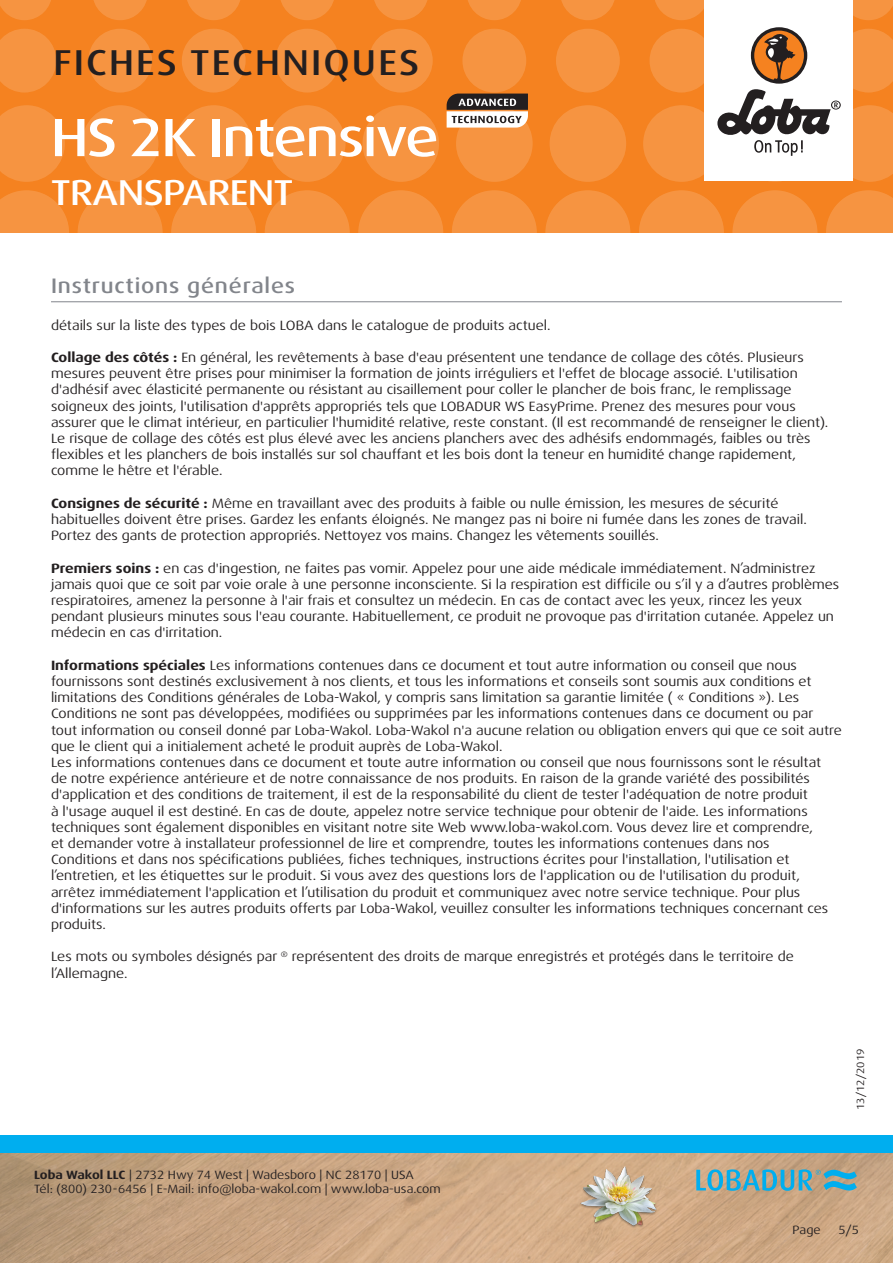
<style>
.page{position:relative;width:893px;height:1263px;background:#fff}
.page>*{position:absolute;margin:0;border:0;box-sizing:border-box;transform-origin:0 0}
.t1{font:500 expanded 54px "Dax Pro";letter-spacing:-.025em;color:#fff}
.t2{font:500 expanded 36px "Dax Pro";letter-spacing:.06em;color:#231f20}
.t3{font:500 expanded 36px "Dax Pro";letter-spacing:-.015em;color:#fff}
.Titel_grau{font:500 expanded 21px "Dax Pro";letter-spacing:.04em;color:#82858b}
.Text{font:expanded 13.5px/16.2px "Dax Pro";color:#231f20}
.t4{font:expanded 12px/14.4px "Dax Pro";color:#231f20}
.t5{font:expanded 10.5px "Dax Pro";color:#231f20}
.s1{font-weight:700}
</style>
<div class="page">
<div style="left:0;top:0;width:893px;height:233px;background:#f58220"></div>
<svg style="left:0;top:190px;width:69px;height:43px"></svg>
<svg style="left:78px;top:190px;width:85px;height:85px;fill:#f69441"></svg>
<svg style="left:171px;top:190px;width:85px;height:85px;fill:#f69441"></svg>
<svg style="left:265px;top:190px;width:85px;height:85px;fill:#f69441"></svg>
<svg style="left:358px;top:190px;width:85px;height:85px;fill:#f69441"></svg>
<svg style="left:545px;top:190px;width:85px;height:85px;fill:#f69441"></svg>
<svg style="left:452px;top:190px;width:85px;height:85px;fill:#f69441"></svg>
<svg style="left:732px;top:190px;width:85px;height:85px;fill:#f69441"></svg>
<svg style="left:639px;top:190px;width:85px;height:85px;fill:#f69441"></svg>
<svg style="left:826px;top:190px;width:67px;height:43px"></svg>
<svg style="left:0;top:105px;width:65px;height:77px"></svg>
<svg style="left:82px;top:105px;width:76px;height:77px"></svg>
<svg style="left:175px;top:105px;width:77px;height:77px"></svg>
<svg style="left:269px;top:105px;width:76px;height:77px"></svg>
<svg style="left:362px;top:105px;width:77px;height:77px"></svg>
<svg style="left:550px;top:105px;width:76px;height:77px"></svg>
<svg style="left:0;top:29px;width:56px;height:63px"></svg>
<svg style="left:182px;top:29px;width:64px;height:63px"></svg>
<svg style="left:88px;top:29px;width:64px;height:63px"></svg>
<svg style="left:275px;top:29px;width:64px;height:63px"></svg>
<svg style="left:369px;top:29px;width:64px;height:63px"></svg>
<svg style="left:556px;top:29px;width:64px;height:63px"></svg>
<svg style="left:0;top:0;width:51px;height:20px"></svg>
<svg style="left:187px;top:0;width:53px;height:20px"></svg>
<svg style="left:468px;top:0;width:53px;height:20px"></svg>
<svg style="left:655px;top:0;width:49px;height:20px"></svg>
<svg style="left:93px;top:0;width:54px;height:20px"></svg>
<svg style="left:374px;top:0;width:54px;height:20px"></svg>
<svg style="left:281px;top:0;width:53px;height:20px"></svg>
<svg style="left:561px;top:0;width:54px;height:20px"></svg>
<svg style="left:853px;top:0;width:40px;height:20px"></svg>
<img style="left:0;top:1152px;width:893px;height:111px">
<div style="left:0;top:1135px;width:893px;height:17px;background:#00aeef"></div>
<div style="left:704px;top:0;width:149px;height:181px;background:#fff"></div>
<svg style="left:643px;top:29px;width:250px;height:153px"></svg>
<img style="left:578px;top:1161px;width:82px;height:81px">
<svg style="left:696px;top:1169px;width:161px;height:22px;background:#74a7ae"></svg>
<hr style="left:51px;top:301px;width:791px;height:1px;background:#82858b">
<svg style="left:447px;top:29px;width:86px;height:153px"></svg>
<h2 class="t2" style="left:53px;top:40px;width:367px">FICHES TECHNIQUES</h2>
<p class="t1" style="left:51px;top:103px;width:389px">HS 2K Intensive</p>
<h2 class="t3" style="left:51px;top:169px;width:244px">TRANSPARENT</h2>
<p class="Titel_grau" style="left:51px;top:272px;width:246px">Instructions générales</p>
<p class="Text" style="left:51px;top:317px;width:501px">détails sur la liste des types de bois LOBA dans le catalogue de produits actuel.</p>
<p class="Text" style="left:51px;top:349px;width:779px"><span class="s1">Collage des côtés :</span> En général, les revêtements à base d'eau présentent une tendance de collage des côtés. Plusieurs mesures peuvent être prises pour minimiser la formation de joints irréguliers et l'effet de blocage associé. L'utilisation d'adhésif avec élasticité permanente ou résistant au cisaillement pour coller le plancher de bois franc, le remplissage soigneux des joints, l'utilisation d'apprêts appropriés tels que LOBADUR WS EasyPrime. Prenez des mesures pour vous assurer que le climat intérieur, en particulier l'humidité relative, reste constant. (Il est recommandé de renseigner le client).<br>Le risque de collage des côtés est plus élevé avec les anciens planchers avec des adhésifs endommagés, faibles ou très flexibles et les planchers de bois installés sur sol chauffant et les bois dont la teneur en humidité change rapidement, comme le hêtre et l'érable.</p>
<p class="Text" style="left:51px;top:495px;width:757px"><span class="s1">Consignes de sécurité :</span> Même en travaillant avec des produits à faible ou nulle émission, les mesures de sécurité habituelles doivent être prises. Gardez les enfants éloignés. Ne mangez pas ni boire ni fumée dans les zones de travail.<br>Portez des gants de protection appropriés. Nettoyez vos mains. Changez les vêtements souillés.</p>
<p class="Text" style="left:51px;top:560px;width:790px"><span class="s1">Premiers soins :</span> en cas d'ingestion, ne faites pas vomir. Appelez pour une aide médicale immédiatement. N’administrez jamais quoi que ce soit par voie orale à une personne inconsciente. Si la respiration est difficile ou s’il y a d’autres problèmes respiratoires, amenez la personne à l'air frais et consultez un médecin. En cas de contact avec les yeux, rincez les yeux pendant plusieurs minutes sous l'eau courante. Habituellement, ce produit ne provoque pas d'irritation cutanée. Appelez un médecin en cas d'irritation.</p>
<p class="Text" style="left:51px;top:657px;width:792px"><span class="s1">Informations spéciales</span> Les informations contenues dans ce document et tout autre information ou conseil que nous fournissons sont destinés exclusivement à nos clients, et tous les informations et conseils sont soumis aux conditions et limitations des Conditions générales de Loba-Wakol, y compris sans limitation sa garantie limitée ( « Conditions »). Les Conditions ne sont pas développées, modifiées ou supprimées par les informations contenues dans ce document ou par tout information ou conseil donné par Loba-Wakol. Loba-Wakol n'a aucune relation ou obligation envers qui que ce soit autre que le client qui a initialement acheté le produit auprès de Loba-Wakol.</p>
<p class="Text" style="left:51px;top:754px;width:779px">Les informations contenues dans ce document et toute autre information ou conseil que nous fournissons sont le résultat de notre expérience antérieure et de notre connaissance de nos produits. En raison de la grande variété des possibilités d'application et des conditions de traitement, il est de la responsabilité du client de tester l'adéquation de notre produit<br>à l'usage auquel il est destiné. En cas de doute, appelez notre service technique pour obtenir de l'aide. Les informations techniques sont également disponibles en visitant notre site Web www.loba-wakol.com. Vous devez lire et comprendre, et demander votre à installateur professionnel de lire et comprendre, toutes les informations contenues dans nos Conditions et dans nos spécifications publiées, fiches techniques, instructions écrites pour l'installation, l'utilisation et l’entretien, et les étiquettes sur le produit. Si vous avez des questions lors de l'application ou de l'utilisation du produit, arrêtez immédiatement l'application et l’utilisation du produit et communiquez avec notre service technique. Pour plus d'informations sur les autres produits offerts par Loba-Wakol, veuillez consulter les informations techniques concernant ces produits.</p>
<p class="Text" style="left:51px;top:949px;width:744px">Les mots ou symboles désignés par <sup>®</sup> représentent des droits de marque enregistrés et protégés dans le territoire de l’Allemagne.</p>
<p class="t4" style="left:34px;top:1167px;width:408px"><span class="s1">Loba Wakol LLC</span> | 2732 Hwy 74 West | Wadesboro | NC 28170 | USA<br>Tél: (800) 230-6456 | E-Mail: info@loba-wakol.com | www.loba-usa.com</p>
<p class="t5" style="left:854px;top:1110px;width:63px;rotate:-90deg">13/12/2019</p>
<p class="t4" style="left:793px;top:1223px;width:30px">Page</p>
<p class="t4" style="left:838px;top:1223px;width:22px">5/5</p>
</div>
